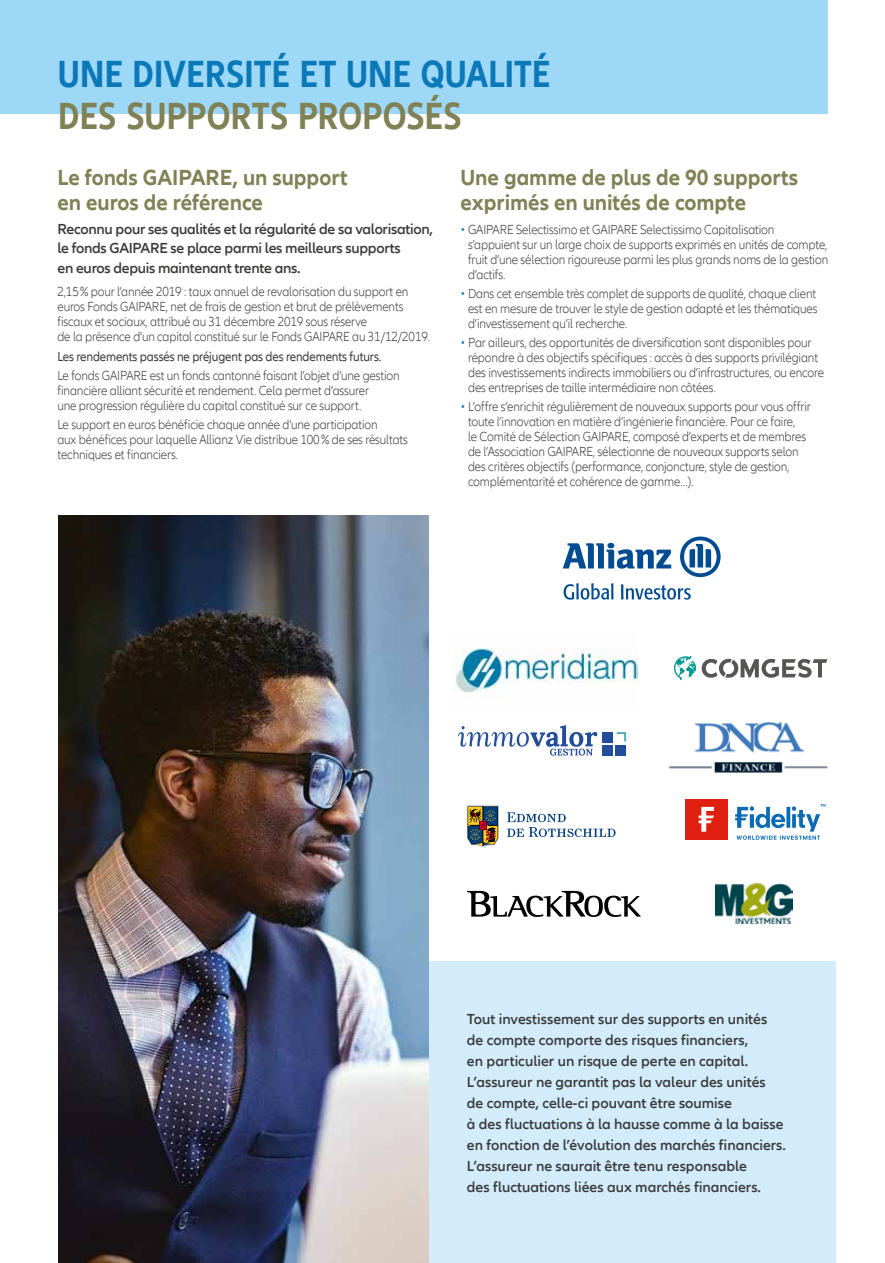
<style>
.page{position:relative;width:885px;height:1263px;background:#fff}
.page>*{position:absolute;margin:0;border:0;box-sizing:border-box;transform-origin:0 0}
.t1{font:700 condensed 39px "Allianz Neo";letter-spacing:.005em;color:#0b78b7}
.t2{font:700 condensed 39px "Allianz Neo";color:#808256}
.t3{font:700 22.5px/25.5px "Allianz Neo";color:#808256}
.t4{font:600 15px/21px "Allianz Neo";color:#3a3a39}
.t5{font:600 15px/19.5px "Allianz Neo";letter-spacing:-.02em;color:#3a3a39}
.t6{font:300 13.5px/15px "Allianz Neo";letter-spacing:-.01em;color:#3a3a39;scale:.9 1}
.t7{font:13.5px "Allianz Neo";letter-spacing:-.01em;color:#3a3a39;scale:.9 1}
.s1{color:#0079c2}
</style>
<div class="page">
<div style="left:0;top:0;width:827px;height:114px;background:#9ed8f7"></div>
<div style="left:428px;top:961px;width:408px;height:302px;background:#d3ecfc"></div>
<svg style="left:563px;top:583px;width:50px;height:17px"></svg>
<svg style="left:621px;top:584px;width:69px;height:16px"></svg>
<svg style="left:562px;top:543px;width:109px;height:26px"></svg>
<svg style="left:680px;top:536px;width:40px;height:41px"></svg>
<div style="left:684px;top:799px;width:43px;height:41px;background:#df1f10"></div>
<svg style="left:698px;top:807px;width:16px;height:25px"></svg>
<svg style="left:735px;top:804px;width:90px;height:36px"></svg>
<img style="left:669px;top:722px;width:158px;height:51px">
<img style="left:715px;top:883px;width:77px;height:40px">
<svg style="left:458px;top:725px;width:139px;height:31px"></svg>
<div style="left:602px;top:745px;width:10px;height:11px;background:#224d9b"></div>
<div style="left:602px;top:732px;width:10px;height:11px;background:#224d9b"></div>
<div style="left:615px;top:745px;width:11px;height:11px;background:#224d9b"></div>
<svg style="left:616px;top:732px;width:10px;height:9px"></svg>
<svg style="left:467px;top:891px;width:174px;height:26px"></svg>
<svg style="left:467px;top:806px;width:31px;height:41px"></svg>
<svg style="left:507px;top:812px;width:108px;height:25px"></svg>
<img style="left:58px;top:516px;width:370px;height:747px">
<img style="left:455px;top:647px;width:182px;height:53px">
<svg style="left:674px;top:656px;width:153px;height:24px"></svg>
<h1 class="t1" style="left:58px;top:52px;width:493px">UNE DIVERSITÉ ET UNE QUALITÉ</h1>
<h1 class="t2" style="left:58px;top:94px;width:405px">DES SUPPORTS PROPOSÉS</h1>
<h2 class="t3" style="left:57px;top:165px;width:291px">Le fonds GAIPARE, un support en euros de référence</h2>
<p class="t5" style="left:57px;top:219px;width:377px">Reconnu pour ses qualités et la régularité de sa valorisation, le fonds GAIPARE se place parmi les meilleurs supports<br>en euros depuis maintenant trente ans.</p>
<p class="t6" style="left:57px;top:285px;width:415px">2,15% pour l’année 2019 : taux annuel de revalorisation du support en euros Fonds GAIPARE, net de frais de gestion et brut de prélèvements fiscaux et sociaux, attribué au 31 décembre 2019 sous réserve<br>de la présence d’un capital constitué sur le Fonds GAIPARE au 31/12/2019.</p>
<p class="t7" style="left:57px;top:348px;width:361px">Les rendements passés ne préjugent pas des rendements futurs.</p>
<p class="t6" style="left:57px;top:368px;width:382px">Le fonds GAIPARE est un fonds cantonné faisant l’objet d’une gestion financière alliant sécurité et rendement. Cela permet d’assurer<br>une progression régulière du capital constitué sur ce support.</p>
<p class="t6" style="left:57px;top:417px;width:391px">Le support en euros bénéficie chaque année d’une participation<br>aux bénéfices pour laquelle Allianz Vie distribue 100% de ses résultats techniques et financiers.</p>
<h2 class="t3" style="left:460px;top:165px;width:339px">Une gamme de plus de 90 supports exprimés en unités de compte</h2>
<p class="t6" style="left:468px;top:222px;width:402px;text-indent:-7px"><span class="s1">•</span> GAIPARE Selectissimo et GAIPARE Selectissimo Capitalisation s’appuient sur un large choix de supports exprimés en unités de compte, fruit d’une sélection rigoureuse parmi les plus grands noms de la gestion d’actifs.</p>
<p class="t6" style="left:468px;top:286px;width:390px;text-align:justify;text-indent:-7px"><span class="s1">•</span> Dans cet ensemble très complet de supports de qualité, chaque client est en mesure de trouver le style de gestion adapté et les thématiques d’investissement qu’il recherche.</p>
<p class="t6" style="left:468px;top:335px;width:397px;text-indent:-8px"><span class="s1">•</span> Par ailleurs, des opportunités de diversification sont disponibles pour répondre à des objectifs spécifiques : accès à des supports privilégiant des investissements indirects immobiliers ou d’infrastructures, ou encore des entreprises de taille intermédiaire non côtées.</p>
<p class="t6" style="left:468px;top:400px;width:382px;text-indent:-7px"><span class="s1">•</span> L’offre s’enrichit régulièrement de nouveaux supports pour vous offrir toute l’innovation en matière d’ingénierie financière. Pour ce faire,<br>le Comité de Sélection GAIPARE, composé d’experts et de membres de l’Association GAIPARE, sélectionne de nouveaux supports selon des critères objectifs (performance, conjoncture, style de gestion, complémentarité et cohérence de gamme…).</p>
<p class="t4" style="left:467px;top:1008px;width:320px">Tout investissement sur des supports en unités de compte comporte des risques financiers,<br>en particulier un risque de perte en capital.<br>L’assureur ne garantit pas la valeur des unités de compte, celle-ci pouvant être soumise<br>à des fluctuations à la hausse comme à la baisse en fonction de l’évolution des marchés financiers.<br>L’assureur ne saurait être tenu responsable<br>des fluctuations liées aux marchés financiers.</p>
</div>
